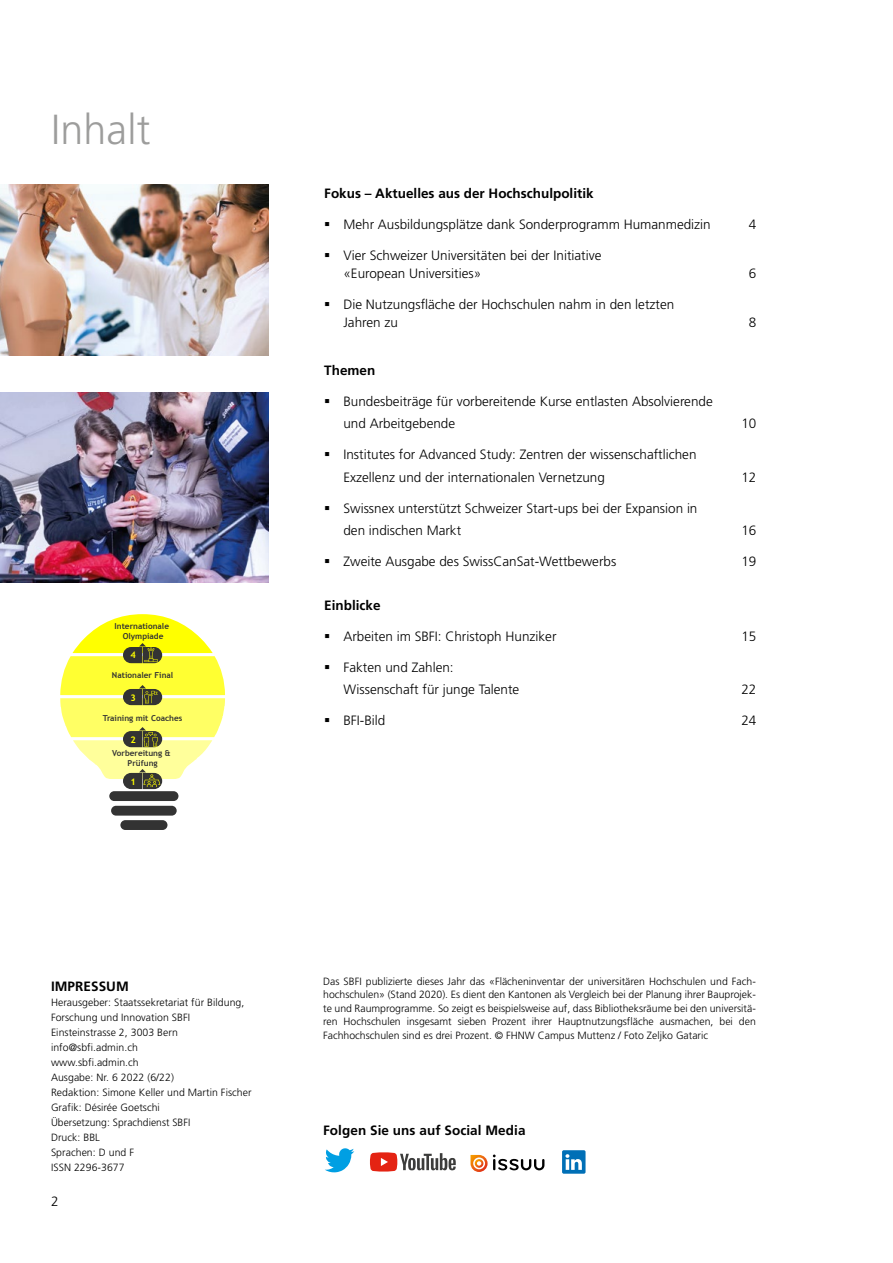
<style>
.page{position:relative;width:893px;height:1263px;background:#fff}
.page>*{position:absolute;margin:0;border:0;box-sizing:border-box;transform-origin:0 0}
.t1{font:300 42px "Frutiger LT Std";letter-spacing:.005em;color:#9d9d9c}
.t2{font:300 13.5px/22.5px "Frutiger LT Std";color:#000}
.t3{font:700 13.5px "Frutiger LT Std";color:#000}
.t4{font:300 10.5px/15px "Frutiger LT Std";letter-spacing:.005em;color:#000}
.t5{font:700 9.15px "Trebuchet MS";color:#ff0}
.t6{font:700 8.25px/9.9px "Trebuchet MS";color:#333;text-align:center}
</style>
<div class="page">
<img style="left:0;top:184px;width:269px;height:171px">
<div style="left:109px;top:791px;width:69px;height:10px;background:#333;border-radius:5px"></div>
<div style="left:111px;top:806px;width:66px;height:10px;background:#333;border-radius:5px"></div>
<div style="left:120px;top:820px;width:47px;height:10px;background:#333;border-radius:5px"></div>
<svg style="left:60px;top:614px;width:165px;height:175px"></svg>
<img style="left:1px;top:392px;width:268px;height:191px">
<svg style="left:325px;top:1148px;width:29px;height:25px"></svg>
<svg style="left:370px;top:1152px;width:86px;height:19px"></svg>
<svg style="left:470px;top:1154px;width:74px;height:18px"></svg>
<div style="left:562px;top:1150px;width:23px;height:24px;background:#006fb6;border-radius:2px"></div>
<svg style="left:565px;top:1154px;width:17px;height:16px"></svg>
<h1 class="t1" style="left:51px;top:106px;width:101px">Inhalt</h1>
<p class="t6" style="left:115px;top:622px;width:56px">Internationale<br>Olympiade</p>
<p class="t5" style="left:131px;top:649px;width:7px">4</p>
<p class="t6" style="left:112px;top:670px;width:63px">Nationaler Final</p>
<p class="t5" style="left:131px;top:692px;width:7px">3</p>
<p class="t6" style="left:103px;top:713px;width:81px">Training mit Coaches</p>
<p class="t5" style="left:131px;top:734px;width:7px">2</p>
<p class="t6" style="left:112px;top:748px;width:60px">Vorbereitung &amp;<br>Prüfung</p>
<p class="t5" style="left:131px;top:775px;width:7px">1</p>
<p class="t3" style="left:324px;top:185px;width:271px">Fokus – Aktuelles aus der Hochschulpolitik</p>
<p class="t2" style="left:343px;top:213px;width:369px">Mehr Ausbildungsplätze dank Sonderprogramm Humanmedizin</p>
<p class="t2" style="left:749px;top:213px;width:9px">4</p>
<p class="t2" style="left:343px;top:246px;width:260px;line-height:18px">Vier Schweizer Universitäten bei der Initiative «European Universities»</p>
<p class="t2" style="left:749px;top:262px;width:9px">6</p>
<p class="t2" style="left:343px;top:295px;width:332px;line-height:18px">Die Nutzungsfläche der Hochschulen nahm in den letzten<br>Jahren zu</p>
<p class="t3" style="left:324px;top:362px;width:53px">Themen</p>
<p class="t2" style="left:343px;top:390px;width:371px">Bundesbeiträge für vorbereitende Kurse entlasten Absolvierende und Arbeitgebende</p>
<p class="t2" style="left:343px;top:443px;width:355px">Institutes for Advanced Study: Zentren der wissenschaftlichen<br>Exzellenz und der internationalen Vernetzung</p>
<p class="t2" style="left:343px;top:497px;width:356px">Swissnex unterstützt Schweizer Start-ups bei der Expansion in den indischen Markt</p>
<p class="t2" style="left:749px;top:311px;width:9px">8</p>
<p class="t2" style="left:741px;top:412px;width:17px">10</p>
<p class="t2" style="left:741px;top:466px;width:17px">12</p>
<p class="t2" style="left:741px;top:519px;width:17px">16</p>
<p class="t2" style="left:343px;top:550px;width:274px">Zweite Ausgabe des SwissCanSat-Wettbewerbs</p>
<p class="t2" style="left:741px;top:550px;width:17px">19</p>
<p class="t3" style="left:324px;top:597px;width:58px">Einblicke</p>
<p class="t2" style="left:343px;top:625px;width:215px">Arbeiten im SBFI: Christoph Hunziker</p>
<p class="t2" style="left:741px;top:625px;width:17px">15</p>
<p class="t2" style="left:343px;top:656px;width:177px">Fakten und Zahlen:<br>Wissenschaft für junge Talente</p>
<p class="t2" style="left:741px;top:679px;width:17px">22</p>
<p class="t2" style="left:343px;top:710px;width:43px">BFI-Bild</p>
<p class="t2" style="left:741px;top:710px;width:17px">24</p>
<p class="t3" style="left:51px;top:978px;width:79px">IMPRESSUM</p>
<p class="t4" style="left:51px;top:995px;width:202px">Herausgeber: Staatssekretariat für Bildung,<br>Forschung und Innovation SBFI<br>Einsteinstrasse 2, 3003 Bern info@sbfi.admin.ch<br>www.sbfi.admin.ch<br>Ausgabe: Nr. 6 2022 (6/22)<br>Redaktion: Simone Keller und Martin Fischer<br>Grafik: Désirée Goetschi<br>Übersetzung: Sprachdienst SBFI<br>Druck: BBL<br>Sprachen: D und F<br>ISSN 2296-3677</p>
<p class="t2" style="left:51px;top:1190px;width:9px">2</p>
<p class="t4" style="left:323px;top:974px;width:434px;line-height:13.5px;text-align:justify">Das SBFI publizierte dieses Jahr das «Flächeninventar der universitären Hochschulen und Fach&shy;hochschulen» (Stand 2020). Es dient den Kantonen als Vergleich bei der Planung ihrer Bauprojek&shy;te und Raumprogramme. So zeigt es beispielsweise auf, dass Bibliotheksräume bei den universitä&shy;ren Hochschulen insgesamt sieben Prozent ihrer Hauptnutzungsfläche ausmachen, bei den Fachhochschulen sind es drei Prozent. © FHNW Campus Muttenz / Foto Zeljko Gataric</p>
<p class="t3" style="left:323px;top:1122px;width:204px">Folgen Sie uns auf Social Media</p>
</div>
